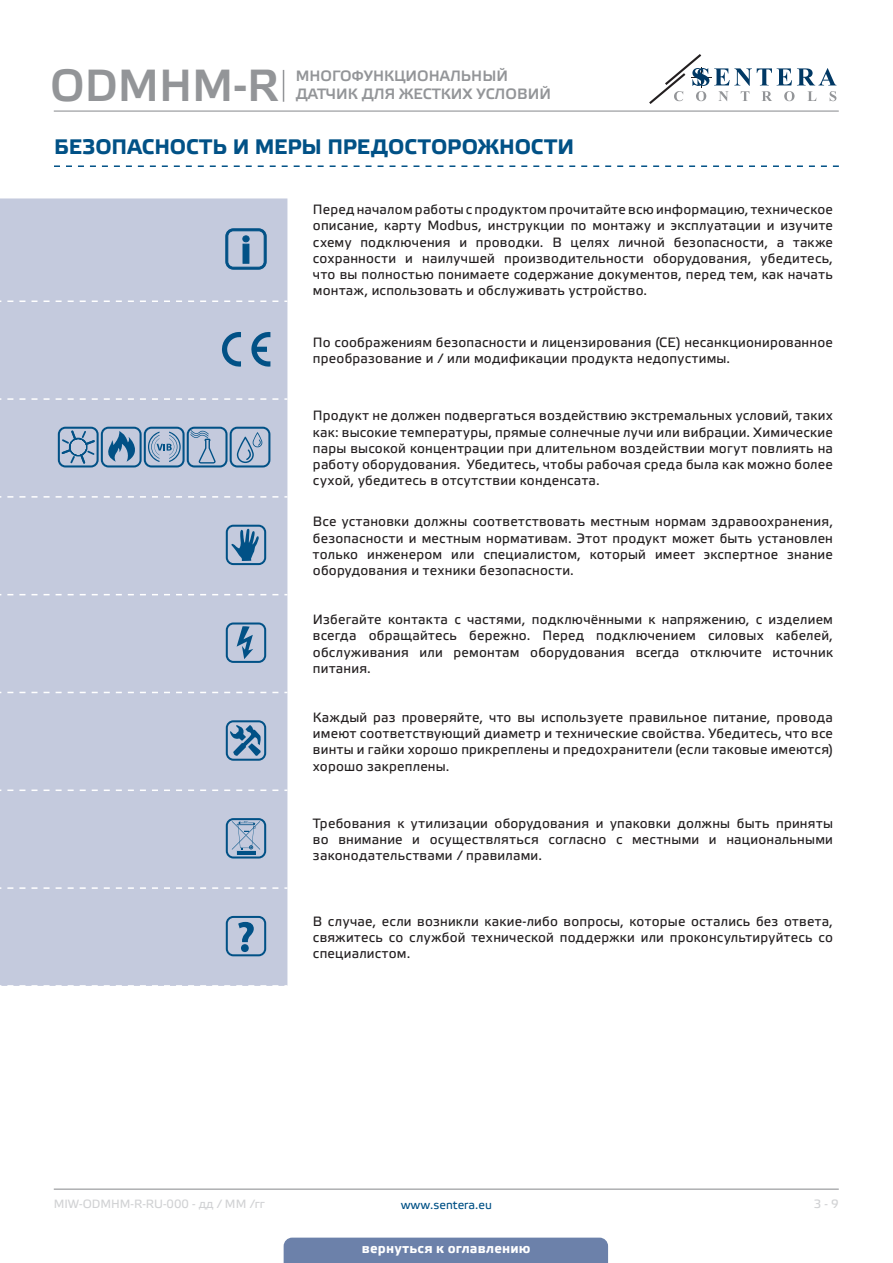
<style>
.page{position:relative;width:893px;height:1263px;background:#fff}
.page>*{position:absolute;margin:0;border:0;box-sizing:border-box;transform-origin:0 0}
.t1{font:45px "Etelka Medium Pro";color:#939598}
.t2{font:700 21px "Etelka Text Pro";color:#015186}
.t3{font:15px/18px "Etelka Medium Pro";color:#939598}
.table_text{font:13.5px/16.2px "Etelka Text Pro";letter-spacing:.015em;color:#231f20;text-align:justify}
.t4{font:700 13.5px "Etelka Text Pro";letter-spacing:.015em;color:#fff}
.t5{font:12px "Etelka Text Pro";color:#d1d2d4}
.t6{font:12px "Etelka Text Pro";color:#015186}
</style>
<div class="page">
<hr style="left:54px;top:111px;width:785px;height:1px;background:#939598">
<hr style="left:54px;top:1188px;width:785px;height:2px;background:#939598">
<svg style="left:649px;top:54px;width:187px;height:50px"></svg>
<div style="left:284px;top:1237px;width:324px;height:26px;background:#6c81aa"></div>
<hr style="left:283px;top:70px;width:1px;height:32px;background:#939598">
<svg style="left:54px;top:165px;width:785px;height:2px"></svg>
<div style="left:0;top:198px;width:287px;height:788px;background:#c4cadd"></div>
<svg style="left:7px;top:300px;width:280px;height:2px"></svg>
<svg style="left:7px;top:398px;width:280px;height:2px"></svg>
<svg style="left:7px;top:496px;width:280px;height:2px"></svg>
<svg style="left:7px;top:594px;width:280px;height:1px"></svg>
<svg style="left:7px;top:692px;width:280px;height:1px"></svg>
<svg style="left:7px;top:789px;width:280px;height:2px"></svg>
<svg style="left:7px;top:887px;width:280px;height:2px"></svg>
<svg style="left:7px;top:985px;width:280px;height:1px"></svg>
<svg style="left:226px;top:229px;width:40px;height:40px;background:#84a2c0"></svg>
<svg style="left:221px;top:332px;width:20px;height:35px"></svg>
<svg style="left:251px;top:331px;width:19px;height:36px"></svg>
<svg style="left:58px;top:427px;width:212px;height:40px;background:#8ca7c4"></svg>
<svg style="left:226px;top:525px;width:40px;height:40px;background:#7196b8"></svg>
<svg style="left:226px;top:622px;width:40px;height:41px;background:#87a4c2"></svg>
<svg style="left:226px;top:720px;width:40px;height:41px;background:#7196b8"></svg>
<svg style="left:226px;top:818px;width:40px;height:40px;background:#8ca7c4"></svg>
<svg style="left:226px;top:916px;width:40px;height:40px;background:#89a5c2"></svg>
<h1 class="t1" style="left:50px;top:61px;width:230px">ODMHM-R</h1>
<p class="t3" style="left:296px;top:67px;width:257px">МНОГОФУНКЦИОНАЛЬНЫЙ<br>ДАТЧИК ДЛЯ ЖЕСТКИХ УСЛОВИЙ</p>
<p class="t2" style="left:54px;top:134px;width:522px">БЕЗОПАСНОСТЬ И МЕРЫ ПРЕДОСТОРОЖНОСТИ</p>
<p class="table_text" style="left:313px;top:202px;width:521px">Перед началом работы с продуктом прочитайте всю информацию, техническое описание, карту Modbus, инструкции по монтажу и эксплуатации и изучите схему подключения и проводки. В целях личной безопасности, а также сохранности и наилучшей производительности оборудования, убедитесь, что вы полностью понимаете содержание документов, перед тем, как начать монтаж, использовать и обслуживать устройство.</p>
<p class="table_text" style="left:313px;top:335px;width:521px">По соображениям безопасности и лицензирования (CE) несанкционированное преобразование и / или модификации продукта недопустимы.</p>
<p class="table_text" style="left:313px;top:408px;width:521px">Продукт не должен подвергаться воздействию экстремальных условий, таких как: высокие температуры, прямые солнечные лучи или вибрации. Химические пары высокой концентрации при длительном воздействии могут повлиять на работу оборудования. Убедитесь, чтобы рабочая среда была как можно более сухой, убедитесь в отсутствии конденсата.</p>
<p class="table_text" style="left:313px;top:514px;width:521px">Все установки должны соответствовать местным нормам здравоохранения, безопасности и местным нормативам. Этот продукт может быть установлен только инженером или специалистом, который имеет экспертное знание оборудования и техники безопасности.</p>
<p class="table_text" style="left:313px;top:612px;width:521px">Избегайте контакта с частями, подключёнными к напряжению, с изделием всегда обращайтесь бережно. Перед подключением силовых кабелей, обслуживания или ремонтам оборудования всегда отключите источник питания.</p>
<p class="table_text" style="left:313px;top:710px;width:521px">Каждый раз проверяйте, что вы используете правильное питание, провода имеют соответствующий диаметр и технические свойства. Убедитесь, что все винты и гайки хорошо прикреплены и предохранители (если таковые имеются) хорошо закреплены.</p>
<p class="table_text" style="left:313px;top:816px;width:521px">Требования к утилизации оборудования и упаковки должны быть приняты во внимание и осуществляться согласно с местными и национальными законодательствами / правилами.</p>
<p class="table_text" style="left:313px;top:914px;width:521px">В случае, если возникли какие-либо вопросы, которые остались без ответа, свяжитесь со службой технической поддержки или проконсультируйтесь со специалистом.</p>
<p class="t5" style="left:54px;top:1197px;width:212px">MIW-ODMHM-R-RU-000 - дд / ММ /гг</p>
<p class="t6" style="left:401px;top:1198px;width:93px">www.sentera.eu</p>
<p class="t5" style="left:814px;top:1197px;width:27px">3 - 9</p>
<p class="t4" style="left:362px;top:1239px;width:170px">вернуться к оглавлению</p>
</div>
